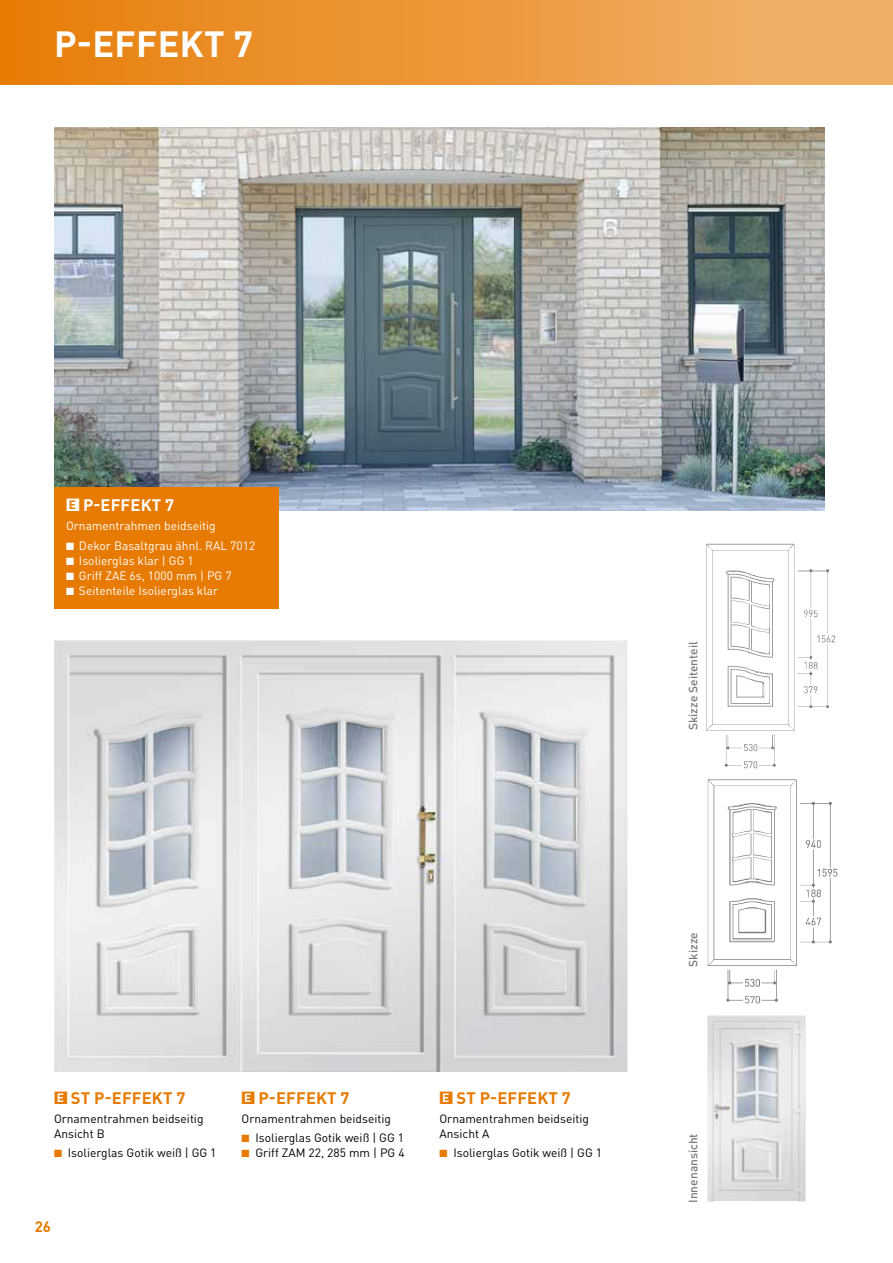
<style>
.page{position:relative;width:893px;height:1263px;background:#fff}
.page>*{position:absolute;margin:0;border:0;box-sizing:border-box;transform-origin:0 0}
.t1{font:700 36px "DIN Pro";letter-spacing:.01em;color:#fff}
.t2{font:700 16.5px "DIN Pro";letter-spacing:.01em;color:#e77a00}
.t3{font:700 16.5px "DIN Pro";letter-spacing:.01em;color:#fff}
.t4{font:700 15px "DIN Pro";color:#e77a00}
.t5{font:12px/15px "DIN Pro";color:#000}
.t6{font:12px "DIN Pro";color:#fff}
.t7{font:500 12px "DIN Pro";color:#7a7b7a}
.s1{font-size:12px;color:#e77a00}
.s2{font-size:12px;color:#fff}
.s3{color:#e77a00}
</style>
<div class="page">
<img style="left:707px;top:779px;width:131px;height:225px">
<img style="left:54px;top:640px;width:573px;height:432px">
<img style="left:54px;top:128px;width:771px;height:382px">
<div style="left:54px;top:487px;width:225px;height:121px;background:#e77a00"></div>
<img style="left:707px;top:1015px;width:98px;height:186px">
<img style="left:706px;top:543px;width:130px;height:226px">
<div style="left:0;top:0;width:893px;height:85px;background:linear-gradient(to right,#e77e08,#f1b36f)"></div>
<hr style="left:892px;top:0;width:1px;height:85px;background:#e77a00">
<h1 class="t1" style="left:54px;top:20px;width:200px">P-EFFEKT 7</h1>
<h2 class="t3" style="left:66px;top:494px;width:110px">■<span class="s1">E</span> P-EFFEKT 7</h2>
<p class="t6" style="left:66px;top:518px;width:151px">Ornamentrahmen beidseitig</p>
<p class="t6" style="left:66px;top:537px;width:191px">■ Dekor Basaltgrau ähnl. RAL 7012</p>
<p class="t6" style="left:66px;top:552px;width:129px">■ Isolierglas klar | GG 1</p>
<p class="t6" style="left:66px;top:567px;width:167px">■ Griff ZAE 6s, 1000 mm | PG 7</p>
<p class="t6" style="left:66px;top:582px;width:154px">■ Seitenteile Isolierglas klar</p>
<h2 class="t2" style="left:54px;top:1086px;width:133px">■<span class="s2">E</span> ST P-EFFEKT 7</h2>
<p class="t5" style="left:54px;top:1111px;width:151px">Ornamentrahmen beidseitig<br>Ansicht B</p>
<p class="t5" style="left:54px;top:1145px;width:164px"><span class="s3">■</span> Isolierglas Gotik weiß | GG 1</p>
<p class="t4" style="left:35px;top:1216px;width:18px">26</p>
<h2 class="t2" style="left:242px;top:1086px;width:110px">■<span class="s2">E</span> P-EFFEKT 7</h2>
<p class="t5" style="left:242px;top:1111px;width:151px">Ornamentrahmen beidseitig</p>
<p class="t5" style="left:242px;top:1130px;width:164px"><span class="s3">■</span> Isolierglas Gotik weiß | GG 1</p>
<p class="t5" style="left:242px;top:1145px;width:165px"><span class="s3">■</span> Griff ZAM 22, 285 mm | PG 4</p>
<h2 class="t2" style="left:439px;top:1086px;width:133px">■<span class="s2">E</span> ST P-EFFEKT 7</h2>
<p class="t5" style="left:439px;top:1111px;width:151px">Ornamentrahmen beidseitig<br>Ansicht A</p>
<p class="t5" style="left:439px;top:1145px;width:164px"><span class="s3">■</span> Isolierglas Gotik weiß | GG 1</p>
<p class="t7" style="left:685px;top:730px;width:90px;rotate:-90deg">Skizze Seitenteil</p>
<p class="t7" style="left:685px;top:967px;width:36px;rotate:-90deg">Skizze</p>
<p class="t7" style="left:685px;top:1203px;width:71px;rotate:-90deg">Innenansicht</p>
</div>
